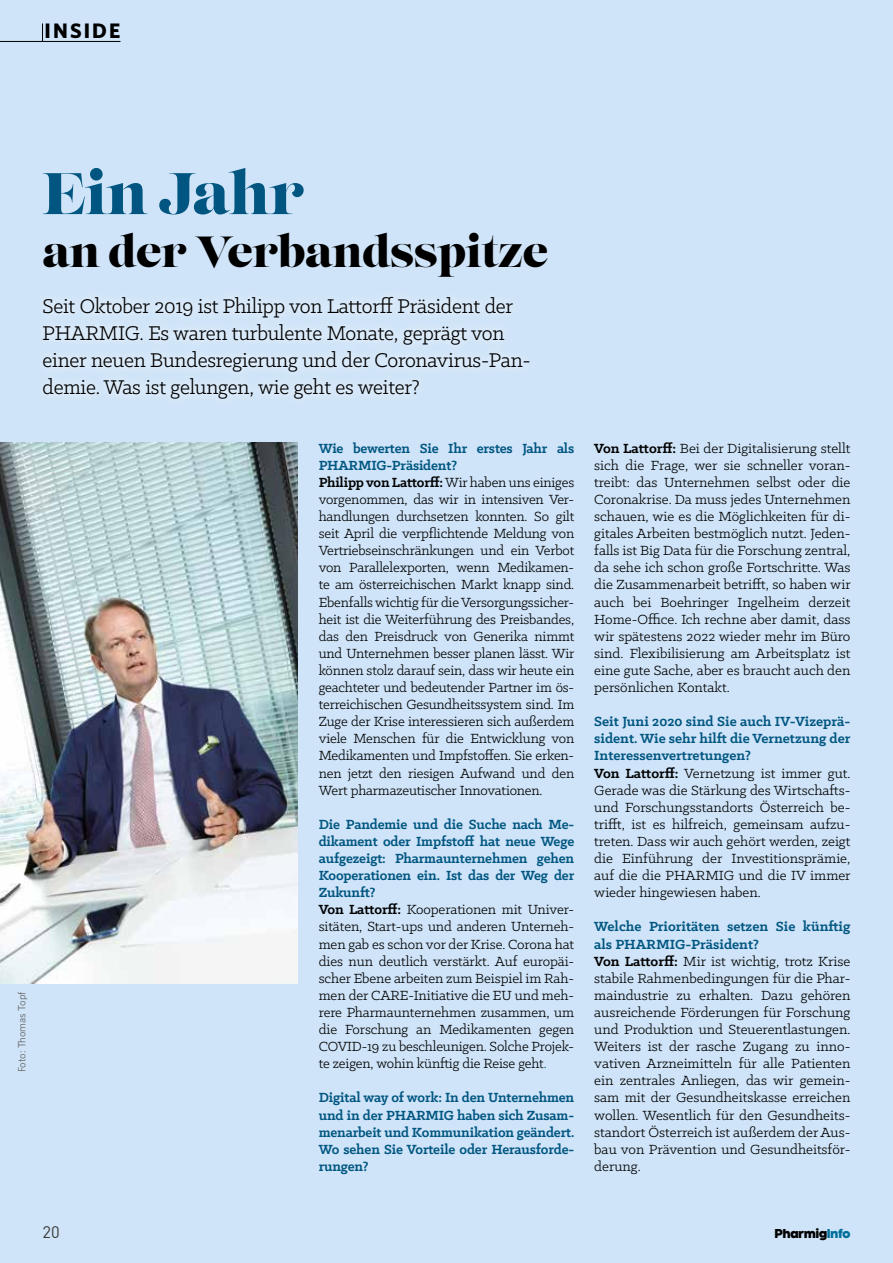
<style>
.page{position:relative;width:893px;height:1263px;background:#cfe4f8}
.page>*{position:absolute;margin:0;border:0;box-sizing:border-box;transform-origin:0 0}
.t1{font:58.5px "Lust";letter-spacing:-.01em;color:#005681}
.t2{font:43.5px "Lust";letter-spacing:-.01em;color:#000}
.t3{font:22.5px/27px "Klinic Slab";letter-spacing:-.01em;color:#000}
.t4{font:700 21px "Whitney";letter-spacing:.1em;color:#000}
.t5{font:16.5px "DIN";color:#3c3c3b}
.t6{font:15px/17.1px "Klinic Slab";letter-spacing:-.005em;color:#000}
.t7{font:700 15px/17.1px "Klinic Slab";letter-spacing:-.01em;color:#005681;text-align:justify}
.t8{font:800 12px "Kessel 105";letter-spacing:-.05em;color:#000}
.t9{font:10.5px "Whitney";color:#646363}
.s1{font-weight:700;color:#005681}
.s2{font-weight:700}
.s3{color:#005681}
.s4{color:#00709a}
</style>
<div class="page">
<hr style="left:0;top:41px;width:120px;height:1px;background:#000">
<svg style="left:42px;top:23px;width:1px;height:18px"></svg>
<img style="left:0;top:443px;width:298px;height:540px">
<div style="left:34px;top:288px;width:504px;height:120px;background:#d3e6f8"></div>
<h3 class="t4" style="left:45px;top:17px;width:77px">INSIDE</h3>
<h1 class="t1" style="left:43px;top:158px;width:264px">Ein Jahr</h1>
<h2 class="t2" style="left:43px;top:225px;width:507px">an der Verbandsspitze</h2>
<h3 class="t3" style="left:43px;top:292px;width:490px">Seit Oktober 2019 ist Philipp von Lattorff Präsident der PHARMIG. Es waren turbulente Monate, geprägt von einer neuen Bundesregierung und der Coronavirus-Pan&shy;demie. Was ist gelungen, wie geht es weiter?</h3>
<p class="t9" style="left:15px;top:1072px;width:82px;rotate:-90deg">Foto: Thomas Topf</p>
<p class="t6" style="left:319px;top:439px;width:257px"><span class="s1">Wie bewerten Sie Ihr erstes Jahr als PHARMIG-Präsident?<br></span><span class="s2">Philipp von Lattorff:</span>Wir haben uns einiges vorgenommen, das wir in intensiven Ver&shy;handlungen durchsetzen konnten. So gilt seit April die verpflichtende Meldung von Vertriebseinschränkungen und ein Verbot von Parallelexporten, wenn Medikamen&shy;te am österreichischen Markt knapp sind.<br>Ebenfalls wichtig für die Versorgungssicher&shy;heit ist die Weiterführung des Preisbandes, das den Preisdruck von Generika nimmt und Unternehmen besser planen lässt. Wir können stolz darauf sein, dass wir heute ein geachteter und bedeutender Partner im ös&shy;terreichischen Gesundheitssystem sind. Im Zuge der Krise interessieren sich außerdem viele Menschen für die Entwicklung von Medikamenten und Impfstoffen. Sie erken&shy;nen jetzt den riesigen Aufwand und den Wert pharmazeutischer Innovationen.</p>
<p class="t6" style="left:319px;top:815px;width:257px"><span class="s1">Die Pandemie und die Suche nach Me&shy;dikament oder Impfstoff hat neue Wege aufgezeigt: Pharmaunternehmen gehen Kooperationen ein. Ist das der Weg der Zukunft?<br></span><span class="s2">Von Lattorff:</span> Kooperationen mit Univer&shy;sitäten, Start-ups und anderen Unterneh&shy;men gab es schon vor der Krise. Corona hat dies nun deutlich verstärkt. Auf europäi&shy;scher Ebene arbeiten zum Beispiel im Rah&shy;men der CARE-Initiative die EU und meh&shy;rere Pharmaunternehmen zusammen, um die Forschung an Medikamenten gegen COVID-19 zu beschleunigen. Solche Projek&shy;te zeigen, wohin künftig die Reise geht<span class="s3">.</span></p>
<p class="t7" style="left:319px;top:1089px;width:257px">Digital way of work: In den Unternehmen und in der PHARMIG haben sich Zusam&shy;menarbeit und Kommunikation geändert.<br>Wo sehen Sie Vorteile oder Herausforde&shy;rungen?</p>
<p class="t6" style="left:594px;top:439px;width:258px;text-align:justify"><span class="s2">Von Lattorff:</span> Bei der Digitalisierung stellt sich die Frage, wer sie schneller voran&shy;treibt: das Unternehmen selbst oder die Coronakrise. Da muss jedes Unternehmen schauen, wie es die Möglichkeiten für di&shy;gitales Arbeiten bestmöglich nutzt. Jeden&shy;falls ist Big Data für die Forschung zentral, da sehe ich schon große Fortschritte. Was die Zusammenarbeit betrifft, so haben wir auch bei Boehringer Ingelheim derzeit Home-Office. Ich rechne aber damit, dass wir spätestens 2022 wieder mehr im Büro sind. Flexibilisierung am Arbeitsplatz ist eine gute Sache, aber es braucht auch den persönlichen Kontakt.</p>
<p class="t6" style="left:594px;top:713px;width:258px"><span class="s1">Seit Juni 2020 sind Sie auch IV-Vizeprä&shy;sident. Wie sehr hilft die Vernetzung der Interessenvertretungen?<br></span><span class="s2">Von Lattorff:</span> Vernetzung ist immer gut.<br>Gerade was die Stärkung des Wirtschafts&shy;und Forschungsstandorts Österreich be&shy;trifft, ist es hilfreich, gemeinsam aufzu&shy;treten. Dass wir auch gehört werden, zeigt die Einführung der Investitionsprämie, auf die die PHARMIG und die IV immer wieder hingewiesen haben.</p>
<p class="t6" style="left:594px;top:918px;width:258px"><span class="s1">Welche Prioritäten setzen Sie künftig als PHARMIG-Präsident?<br></span><span class="s2">Von Lattorff:</span> Mir ist wichtig, trotz Krise stabile Rahmenbedingungen für die Phar&shy;maindustrie zu erhalten. Dazu gehören ausreichende Förderungen für Forschung und Produktion und Steuerentlastungen.<br>Weiters ist der rasche Zugang zu inno&shy;vativen Arzneimitteln für alle Patienten ein zentrales Anliegen, das wir gemein&shy;sam mit der Gesundheitskasse erreichen wollen. Wesentlich für den Gesundheits&shy;standort Österreich ist außerdem der Aus&shy;bau von Prävention und Gesundheitsför&shy;derung.</p>
<p class="t5" style="left:43px;top:1222px;width:19px">20</p>
<p class="t8" style="left:774px;top:1227px;width:78px">Pharmig<span class="s4">Info</span></p>
</div>
